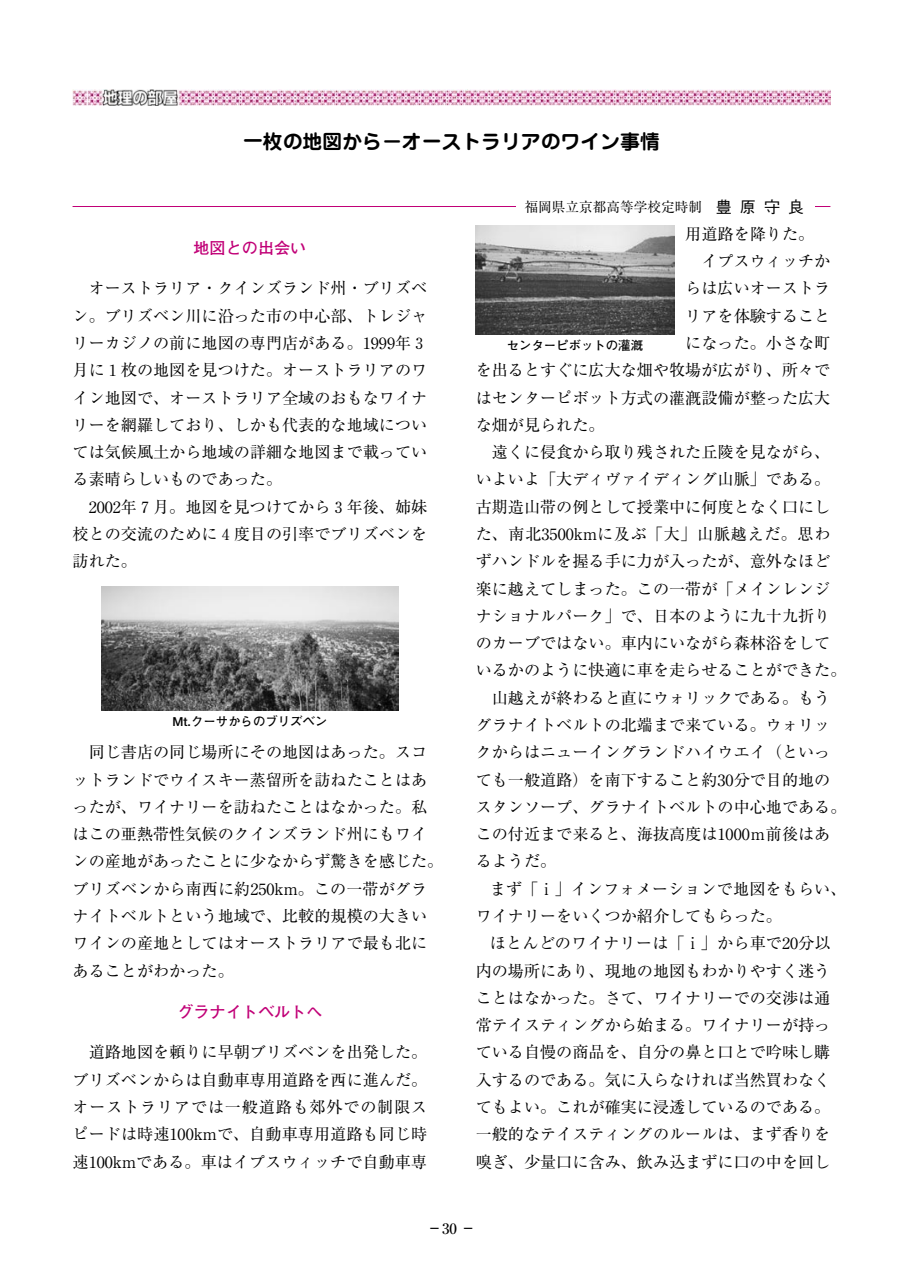
<style>
.page{position:relative;width:903px;height:1275px;background:#fff}
.page>*{position:absolute;margin:0;border:0;box-sizing:border-box;transform-origin:0 0}
.t1{font:700 19.78px "Jun 501";color:#000}
.t2{font:16.1px/27.3px "Ryumin";color:#000}
.t3{font:16.1px "Ryumin";letter-spacing:.045em;color:#000}
.t4{font:700 16.1px "Futo Go B101";color:#c10077}
.t5{font:500 14.88px "Ryumin";color:#000}
.t6{font:13.65px "Ryumin";color:#000}
.t7{font:700 12.42px "Futo Go B101";color:#000}
.s1{font-family:"Gothic BBB";font-weight:500;font-size:16.1px}
</style>
<div class="page">
<img style="left:101px;top:586px;width:298px;height:124px">
<img style="left:476px;top:225px;width:198px;height:109px">
<hr style="left:73px;top:206px;width:757px;height:1px;background:#c10077">
<div style="left:516px;top:198px;width:298px;height:17px;background:#fff"></div>
<img style="left:73px;top:89px;width:757px;height:16px">
<p class="t1" style="left:243px;top:127px;width:418px">一枚の地図から－オーストラリアのワイン事情</p>
<p class="t4" style="left:193px;top:238px;width:114px">地図との出会い</p>
<p class="t2" style="left:73px;top:275px;width:356px">　オーストラリア・クインズランド州・ブリズベン。ブリズベン川に沿った市の中心部、トレジャリーカジノの前に地図の専門店がある。1999年３月に１枚の地図を見つけた。オーストラリアのワイン地図で、オーストラリア全域のおもなワイナリーを網羅しており、しかも代表的な地域については気候風土から地域の詳細な地図まで載っている素晴らしいものであった。<br>　2002年７月。地図を見つけてから３年後、姉妹校との交流のために４度目の引率でブリズベンを訪れた。</p>
<p class="t7" style="left:172px;top:714px;width:157px">Mt.クーサからのブリズベン</p>
<p class="t2" style="left:73px;top:738px;width:372px">　同じ書店の同じ場所にその地図はあった。スコットランドでウイスキー蒸留所を訪ねたことはあったが、ワイナリーを訪ねたことはなかった。私はこの亜熱帯性気候のクインズランド州にもワインの産地があったことに少なからず驚きを感じた。ブリズベンから南西に約250km。この一帯がグラナイトベルトという地域で、比較的規模の大きいワインの産地としてはオーストラリアで最も北にあることがわかった。</p>
<p class="t4" style="left:177px;top:1002px;width:147px">グラナイトベルトへ</p>
<p class="t2" style="left:73px;top:1038px;width:356px;text-align:justify">　道路地図を頼りに早朝ブリズベンを出発した。ブリズベンからは自動車専用道路を西に進んだ。オーストラリアでは一般道路も郊外での制限スピードは時速100kmで、自動車専用道路も同じ時速100kmである。車はイプスウィッチで自動車専</p>
<p class="t6" style="left:525px;top:198px;width:281px">福岡県立京都高等学校定時制　<span class="s1">豊原守良</span></p>
<p class="t2" style="left:685px;top:220px;width:130px">用道路を降りた。</p>
<p class="t2" style="left:685px;top:247px;width:147px">　イプスウィッチか</p>
<p class="t2" style="left:685px;top:275px;width:147px">らは広いオーストラ</p>
<p class="t2" style="left:685px;top:302px;width:147px">リアを体験すること</p>
<p class="t2" style="left:685px;top:329px;width:147px">になった。小さな町</p>
<p class="t2" style="left:476px;top:356px;width:356px">を出るとすぐに広大な畑や牧場が広がり、所々で</p>
<p class="t2" style="left:476px;top:384px;width:356px">はセンターピボット方式の灌漑設備が整った広大</p>
<p class="t2" style="left:476px;top:411px;width:130px">な畑が見られた。</p>
<p class="t2" style="left:476px;top:438px;width:356px">　遠くに侵食から取り残された丘陵を見ながら、</p>
<p class="t2" style="left:476px;top:466px;width:356px">いよいよ「大ディヴァイディング山脈」である。</p>
<p class="t2" style="left:476px;top:493px;width:356px">古期造山帯の例として授業中に何度となく口にし</p>
<p class="t3" style="left:476px;top:524px;width:356px">た、南北3500kmに及ぶ「大」山脈越えだ。思わ</p>
<p class="t2" style="left:476px;top:547px;width:356px">ずハンドルを握る手に力が入ったが、意外なほど</p>
<p class="t2" style="left:476px;top:575px;width:356px">楽に越えてしまった。この一帯が「メインレンジ</p>
<p class="t2" style="left:476px;top:602px;width:356px">ナショナルパーク」で、日本のように九十九折り</p>
<p class="t2" style="left:476px;top:629px;width:356px">のカーブではない。車内にいながら森林浴をして</p>
<p class="t2" style="left:476px;top:657px;width:372px">いるかのように快適に車を走らせることができた。</p>
<p class="t2" style="left:476px;top:684px;width:356px">　山越えが終わると直にウォリックである。もう</p>
<p class="t2" style="left:476px;top:711px;width:356px">グラナイトベルトの北端まで来ている。ウォリッ</p>
<p class="t2" style="left:476px;top:738px;width:356px">クからはニューイングランドハイウエイ（といっ</p>
<p class="t2" style="left:476px;top:766px;width:356px">ても一般道路）を南下すること約30分で目的地の</p>
<p class="t2" style="left:476px;top:793px;width:372px">スタンソープ、グラナイトベルトの中心地である。</p>
<p class="t2" style="left:476px;top:820px;width:356px">この付近まで来ると、海抜高度は1000ｍ前後はあ</p>
<p class="t2" style="left:476px;top:847px;width:82px">るようだ。</p>
<p class="t2" style="left:490px;top:875px;width:358px">まず「ｉ」インフォメーションで地図をもらい、</p>
<p class="t2" style="left:476px;top:902px;width:308px">ワイナリーをいくつか紹介してもらった。</p>
<p class="t2" style="left:490px;top:929px;width:342px">ほとんどのワイナリーは「ｉ」から車で20分以</p>
<p class="t2" style="left:476px;top:957px;width:356px">内の場所にあり、現地の地図もわかりやすく迷う</p>
<p class="t2" style="left:476px;top:984px;width:356px">ことはなかった。さて、ワイナリーでの交渉は通</p>
<p class="t2" style="left:476px;top:1011px;width:356px">常テイスティングから始まる。ワイナリーが持っ</p>
<p class="t2" style="left:476px;top:1038px;width:356px">ている自慢の商品を、自分の鼻と口とで吟味し購</p>
<p class="t2" style="left:476px;top:1066px;width:356px">入するのである。気に入らなければ当然買わなく</p>
<p class="t2" style="left:476px;top:1093px;width:356px">てもよい。これが確実に浸透しているのである。</p>
<p class="t2" style="left:476px;top:1120px;width:356px">一般的なテイスティングのルールは、まず香りを</p>
<p class="t2" style="left:476px;top:1148px;width:356px">嗅ぎ、少量口に含み、飲み込まずに口の中を回し</p>
<p class="t7" style="left:507px;top:338px;width:138px">センターピボットの灌漑</p>
<p class="t5" style="left:427px;top:1219px;width:50px">－30 －</p>
</div>
